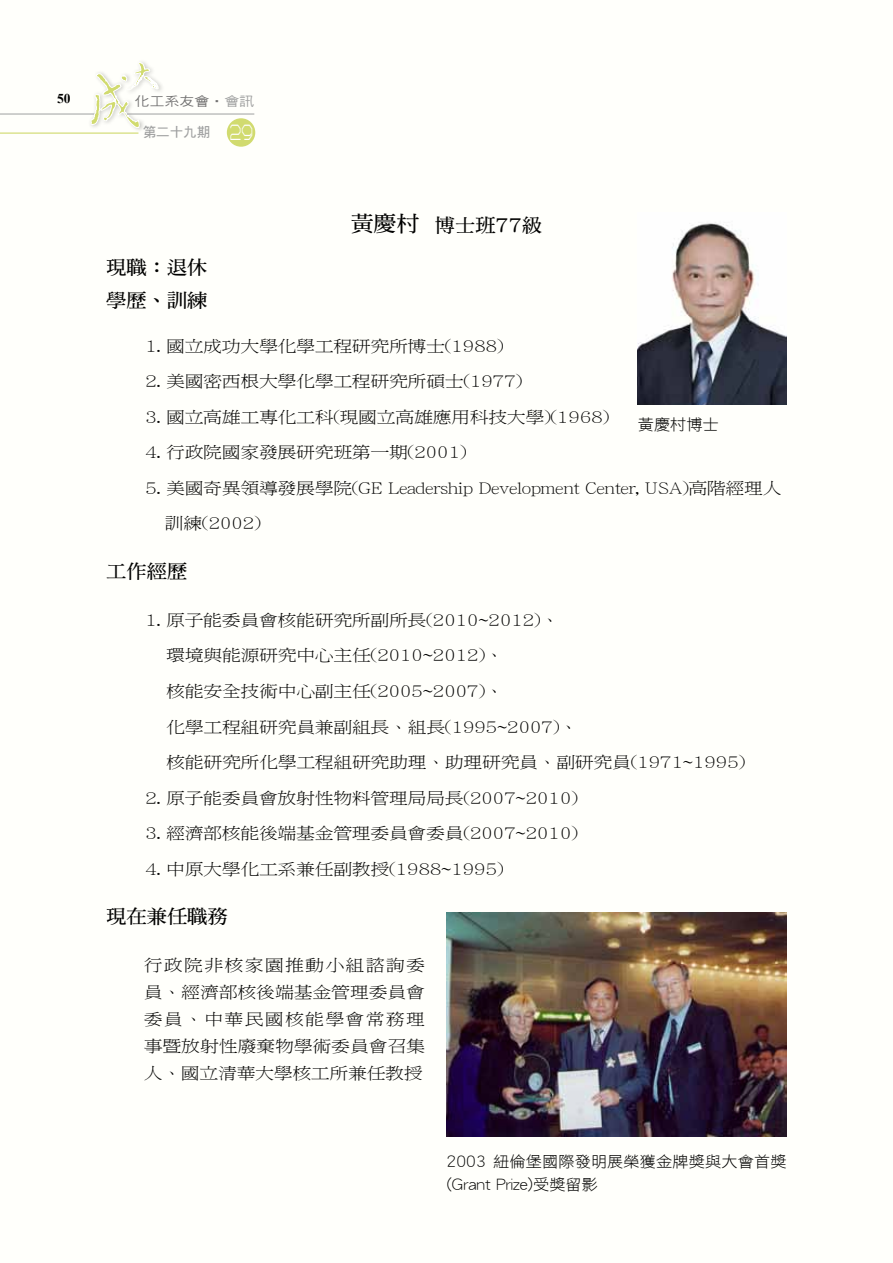
<style>
.page{position:relative;width:893px;height:1263px;background:#fffffb}
.page>*{position:absolute;margin:0;border:0;box-sizing:border-box;transform-origin:0 0}
.t1{font:19.2px/32.5px "DF Ming W7 WINP BF";color:#000;scale:1.06 1}
.t2{font:16.2px/35.5px "DF Ming W3 WINP BF";letter-spacing:-.025em;color:#000;scale:1.18 1}
.t3{font:15.3px/22.5px "DF Hei W3 WINP BF";letter-spacing:.005em;color:#000;scale:1.06 1}
.t4{font:13.5px "DF Hei W7 WINP BF";color:#9fa0a0}
.t5{font:700 13.5px "Times New Roman";color:#000}
.t6{font:12.75px "DF Hei W5 WINP BF";color:#727171;scale:1.18 1}
.s1{color:#9fa0a0}
.s2{font-family:"Architext";font-size:25.2px;color:#fff}
.s3{font-size:21.6px}
</style>
<div class="page">
<hr style="left:0;top:114px;width:95px;height:1px;background:#9fa0a0">
<hr style="left:0;top:133px;width:138px;height:1px;background:#d1db6f">
<div style="left:227px;top:118px;width:28px;height:29px;background:#d1db6f;border-radius:50%"></div>
<div style="left:125px;top:59px;width:40px;height:37px;background:#000;opacity:.25"></div>
<div style="left:88px;top:70px;width:57px;height:63px;background:#fffffb"></div>
<svg style="left:90px;top:62px;width:69px;height:66px"></svg>
<hr style="left:127px;top:114px;width:127px;height:1px;background:#9fa0a0">
<img style="left:638px;top:222px;width:149px;height:182px">
<img style="left:446px;top:913px;width:341px;height:224px">
<p class="t5" style="left:57px;top:89px;width:15px">50</p>
<p class="t6" style="left:135px;top:95px;width:103px">化工系友會‧<span class="s1">會訊</span></p>
<p class="t4" style="left:143px;top:125px;width:112px">第二十九期 <span class="s2">29</span></p>
<p class="t1" style="left:351px;top:209px;width:182px"><span class="s3">黃慶村</span> 博士班77級</p>
<p class="t1" style="left:106px;top:251px;width:97px">現職：退休學歷、訓練</p>
<p class="t2" style="left:145px;top:328px;width:305px">1. 國立成功大學化學工程研究所博士(1988)</p>
<p class="t2" style="left:145px;top:364px;width:321px">2. 美國密西根大學化學工程研究所碩士(1977)</p>
<p class="t2" style="left:145px;top:399px;width:395px">3. 國立高雄工專化工科(現國立高雄應用科技大學)(1968)</p>
<p class="t2" style="left:145px;top:435px;width:274px">4. 行政院國家發展研究班第一期(2001)</p>
<p class="t2" style="left:165px;top:470px;width:524px;text-indent:-19px">5. 美國奇異領導發展學院(GE Leadership Development Center, USA)高階經理人訓練(2002)</p>
<p class="t1" style="left:106px;top:555px;width:78px">工作經歷</p>
<p class="t2" style="left:166px;top:602px;width:492px;text-indent:-21px">1. 原子能委員會核能研究所副所長(2010~2012)、<br>環境與能源研究中心主任(2010~2012)、<br>核能安全技術中心副主任(2005~2007)、<br>化學工程組研究員兼副組長、組長(1995~2007)、<br>核能研究所化學工程組研究助理、助理研究員、副研究員(1971~1995)</p>
<p class="t2" style="left:145px;top:780px;width:368px">2. 原子能委員會放射性物料管理局局長(2007~2010)</p>
<p class="t2" style="left:145px;top:815px;width:368px">3. 經濟部核能後端基金管理委員會委員(2007~2010)</p>
<p class="t2" style="left:145px;top:851px;width:305px">4. 中原大學化工系兼任副教授(1988~1995)</p>
<p class="t1" style="left:106px;top:900px;width:116px">現在兼任職務</p>
<p class="t2" style="left:144px;top:952px;width:240px;line-height:27px;text-align:justify">行政院非核家園推動小組諮詢委員、經濟部核後端基金管理委員會委員、中華民國核能學會常務理事暨放射性廢棄物學術委員會召集人、國立清華大學核工所兼任教授</p>
<p class="t3" style="left:638px;top:413px;width:78px">黃慶村博士</p>
<p class="t3" style="left:446px;top:1150px;width:322px">2003 紐倫堡國際發明展榮獲金牌獎與大會首獎(Grant Prize)受獎留影</p>
</div>
